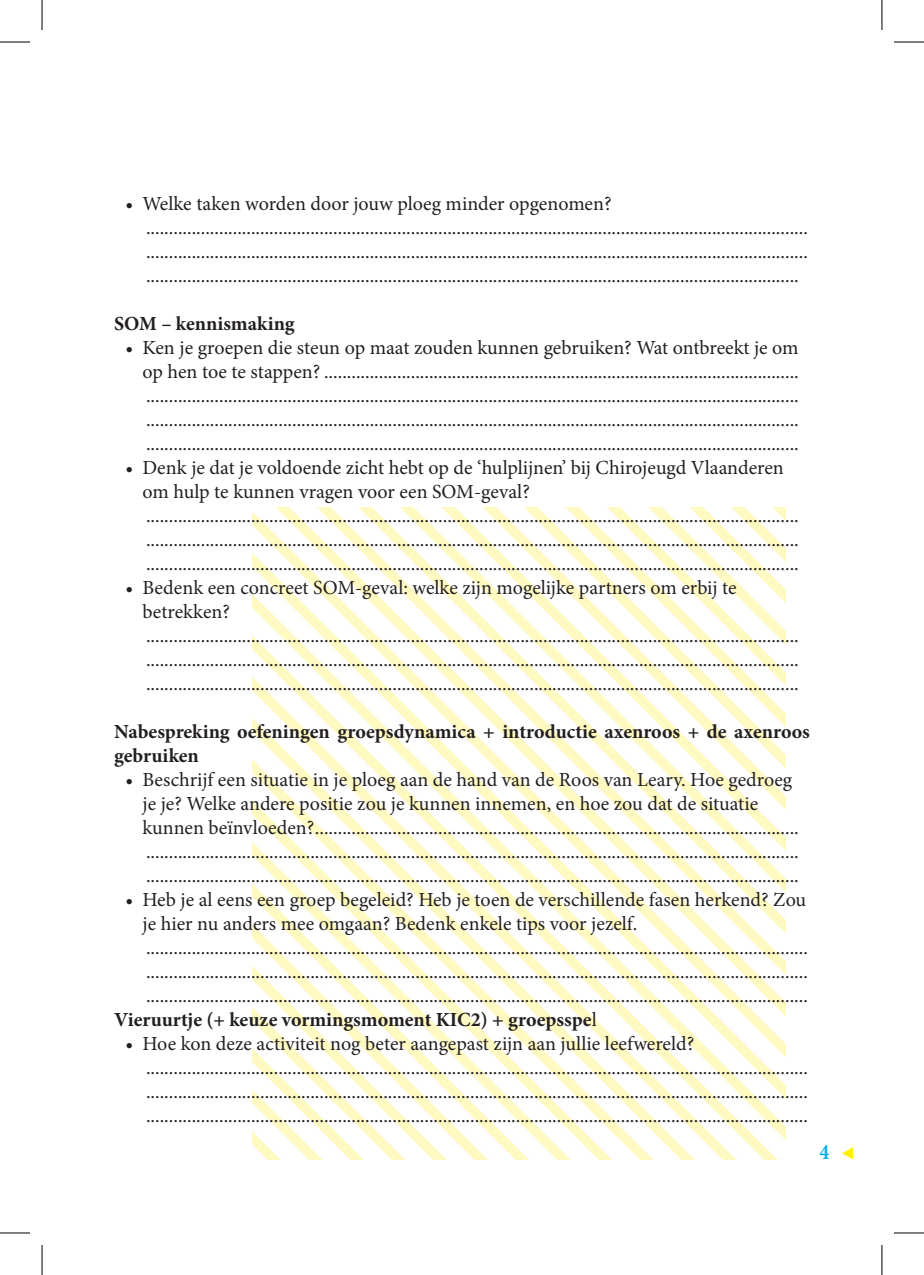
<style>
.page{position:relative;width:924px;height:1275px;background:#fff}
.page>*{position:absolute;margin:0;border:0;box-sizing:border-box;transform-origin:0 0}
.t1{font:700 condensed 22px "Minion";color:#00aeef}
.t2{font:20px/24px "Minion Pro";color:#231f20}
.t3{font:700 20px/24px "Minion Pro";color:#231f20}
.s1{font-weight:400}
</style>
<div class="page">
<img style="left:252px;top:507px;width:533px;height:652px">
<svg style="left:842px;top:1148px;width:10px;height:11px"></svg>
<hr style="left:0;top:42px;width:30px;height:1px;background:#000">
<hr style="left:893px;top:42px;width:30px;height:1px;background:#000">
<hr style="left:0;top:1232px;width:30px;height:1px;background:#000">
<hr style="left:893px;top:1232px;width:30px;height:1px;background:#000">
<hr style="left:42px;top:0;width:1px;height:30px;background:#000">
<hr style="left:42px;top:1245px;width:1px;height:30px;background:#000">
<hr style="left:881px;top:0;width:1px;height:30px;background:#000">
<hr style="left:881px;top:1245px;width:1px;height:30px;background:#000">
<p class="t2" style="left:146px;top:191px;width:663px;text-indent:-21px">• Welke taken worden door jouw ploeg minder opgenomen? ................................................................................................................................................. ................................................................................................................................................. ...............................................................................................................................................</p>
<p class="t3" style="left:114px;top:311px;width:182px">SOM – kennismaking</p>
<p class="t2" style="left:142px;top:335px;width:657px;text-align:justify;text-indent:-17px">• Ken je groepen die steun op maat zouden kunnen gebruiken? Wat ontbreekt je om op hen toe te stappen? ........................................................................................................ ............................................................................................................................................... ............................................................................................................................................... ...............................................................................................................................................</p>
<p class="t2" style="left:142px;top:455px;width:657px;text-indent:-17px">• Denk je dat je voldoende zicht hebt op de ‘hulplijnen’ bij Chirojeugd Vlaanderen om hulp te kunnen vragen voor een SOM-geval? ............................................................................................................................................... ............................................................................................................................................... ...............................................................................................................................................</p>
<p class="t2" style="left:142px;top:575px;width:657px;text-indent:-17px">• Bedenk een concreet SOM-geval: welke zijn mogelijke partners om erbij te betrekken? ............................................................................................................................................... ............................................................................................................................................... ...............................................................................................................................................</p>
<p class="t3" style="left:114px;top:719px;width:697px">Nabespreking oefeningen groepsdynamica + introductie axenroos + de axenroos gebruiken</p>
<p class="t2" style="left:142px;top:767px;width:657px;text-indent:-17px">• Beschrijf een situatie in je ploeg aan de hand van de Roos van Leary. Hoe gedroeg je je? Welke andere positie zou je kunnen innemen, en hoe zou dat de situatie kunnen beïnvloeden? .......................................................................................................... ............................................................................................................................................... ...............................................................................................................................................</p>
<p class="t2" style="left:125px;top:887px;width:682px">• Heb je al eens een groep begeleid? Heb je toen de verschillende fasen herkend? Zou</p>
<p class="t2" style="left:142px;top:911px;width:496px">je hier nu anders mee omgaan? Bedenk enkele tips voor jezelf.</p>
<p class="t2" style="left:146px;top:935px;width:663px">.................................................................................................................................................</p>
<p class="t2" style="left:146px;top:959px;width:663px">.................................................................................................................................................</p>
<p class="t2" style="left:146px;top:983px;width:663px">.................................................................................................................................................</p>
<p class="t3" style="left:114px;top:1007px;width:484px">Vieruurtje (+ keuze vormingsmoment KIC2) + groepsspe<span class="s1">l</span></p>
<p class="t2" style="left:146px;top:1031px;width:663px;text-indent:-21px">• Hoe kon deze activiteit nog beter aangepast zijn aan jullie leefwereld? ................................................................................................................................................. ................................................................................................................................................. .................................................................................................................................................</p>
<p class="t1" style="left:819px;top:1140px;width:11px">4</p>
</div>
